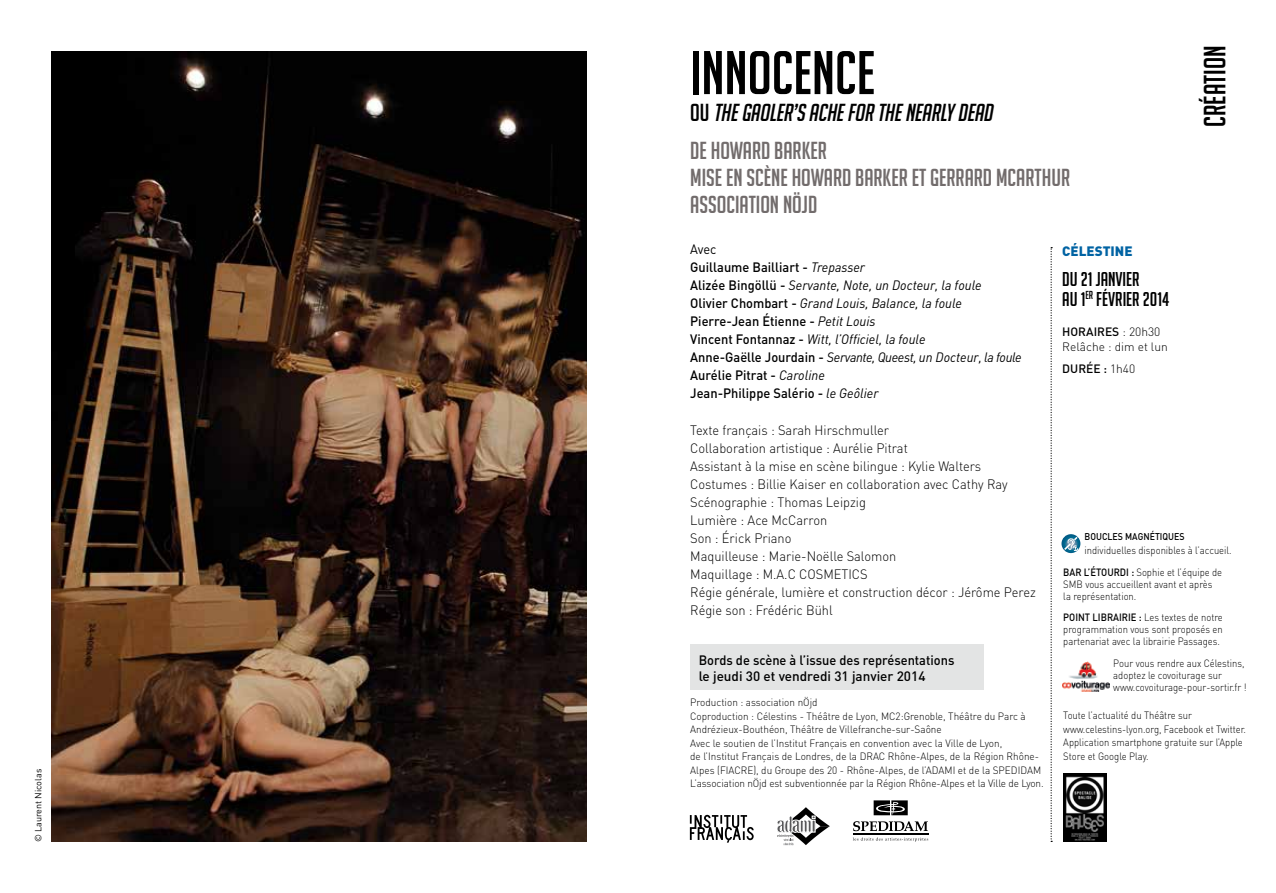
<style>
.page{position:relative;width:1276px;height:893px;background:#fff}
.page>*{position:absolute;margin:0;border:0;box-sizing:border-box;transform-origin:0 0}
.t1{font:60px "Big Noodle Titling";color:#000}
.t2{font:30px "Big Noodle Titling";color:#000}
.t3{font:24px/27px "Big Noodle Titling";color:#726c6c}
.t4{font:italic 24px/37.5px "Big Noodle Titling";color:#000}
.t5{font:19.5px/19.5px "Big Noodle Titling";color:#000}
.t6{font:300 13.5px/18px "DIN";color:#000;scale:.95 1}
.t7{font:italic 13.5px/18px "DIN";color:#000;scale:.95 1}
.t8{font:500 13.5px/16.2px "DIN";color:#000;scale:.95 1}
.t9{font:900 13.5px "DIN";color:#0063a3}
.t10{font:300 12px/15px "DIN";color:#000}
.t11{font:500 12px "DIN";color:#000}
.t12{font:300 10.5px/13.5px "DIN";color:#000;scale:.95 1}
.t13{font:300 10.5px/12px "DIN";color:#000;scale:.9 1}
.t14{font:500 10.5px "DIN";color:#000;scale:.9 1}
.t15{font:500 9.75px "DIN";color:#000;scale:.9 1}
.t16{font:9px "DIN";color:#000}
.s1{font-style:normal}
.s2{font-style:normal;color:#726c6c}
.s3{font-weight:500;font-style:normal}
.s4{font-weight:500}
.s5{font-weight:300}
</style>
<div class="page">
<div style="left:690px;top:644px;width:293px;height:46px;background:#e3e4e4"></div>
<svg style="left:1050px;top:247px;width:2px;height:595px"></svg>
<svg style="left:1061px;top:534px;width:19px;height:19px"></svg>
<svg style="left:1064px;top:537px;width:14px;height:14px"></svg>
<img style="left:1062px;top:661px;width:48px;height:30px">
<img style="left:51px;top:51px;width:536px;height:791px">
<svg style="left:873px;top:800px;width:34px;height:15px"></svg>
<hr style="left:853px;top:834px;width:75px;height:1px;background:#000">
<svg style="left:853px;top:821px;width:75px;height:10px"></svg>
<svg style="left:853px;top:837px;width:75px;height:5px"></svg>
<svg style="left:690px;top:815px;width:63px;height:28px"></svg>
<img style="left:1063px;top:773px;width:43px;height:69px">
<svg style="left:777px;top:807px;width:53px;height:38px"></svg>
<p class="t16" style="left:32px;top:842px;width:75px;rotate:-90deg">© Laurent Nicolas</p>
<h1 class="t1" style="left:690px;top:40px;width:186px">INNOCENCE</h1>
<h3 class="t4" style="left:690px;top:94px;width:308px"><span class="s1">O U</span> THEGAOLER’S ACHEFOR THENEARLYDEAD<br><span class="s2">DE HOWARD BARKER</span></h3>
<h3 class="t3" style="left:690px;top:164px;width:381px">MISE EN SCÈNE HOWARD BARKER ET GERRARD MCARTHUR<br>ASSOCIATION NÖJD</h3>
<h2 class="t2" style="left:1198px;top:127px;width:83px;rotate:-90deg">CRÉATION</h2>
<p class="t7" style="left:690px;top:240px;width:350px"><span class="s1">Avec<br></span><span class="s3">Guillaume Bailliart -</span> Trepasser<br><span class="s3">Alizée Bingöllü -</span> Servante, Note, un Docteur, la foule <span class="s3">Olivier Chombart -</span> Grand Louis, Balance, la foule <span class="s3">Pierre-Jean Étienne -</span> Petit Louis<br><span class="s3">Vincent Fontannaz -</span> Witt, l’Officiel, la foule<br><span class="s3">Anne-Gaëlle Jourdain -</span> Servante, Queest, un Docteur, la foule <span class="s3">Aurélie Pitrat -</span> Caroline<br><span class="s3">Jean-Philippe Salério -</span> le Geôlier</p>
<p class="t6" style="left:690px;top:421px;width:365px">Texte français : Sarah Hirschmuller<br>Collaboration artistique : Aurélie Pitrat<br>Assistant à la mise en scène bilingue : Kylie Walters Costumes : Billie Kaiser en collaboration avec Cathy Ray Scénographie : Thomas Leipzig<br>Lumière : Ace McCarron<br>Son : Érick Priano<br>Maquilleuse : Marie-Noëlle Salomon<br>Maquillage : M.A.C COSMETICS<br>Régie générale, lumière et construction décor : Jérôme Perez Régie son : Frédéric Bühl</p>
<p class="t8" style="left:699px;top:651px;width:271px">Bords de scène à l’issue des représentations le jeudi 30 et vendredi 31 janvier 2014</p>
<p class="t12" style="left:690px;top:695px;width:373px">Production : association nÖjd<br>Coproduction : Célestins - Théâtre de Lyon, MC2:Grenoble, Théâtre du Parc à Andrézieux-Bouthéon, Théâtre de Villefranche-sur-Saône<br>Avec le soutien de l’Institut Français en convention avec la Ville de Lyon,<br>de l’Institut Français de Londres, de la DRAC Rhône-Alpes, de la Région Rhône-Alpes (FIACRE), du Groupe des 20 - Rhône-Alpes, de l’ADAMI et de la SPEDIDAM L’association nÖjd est subventionnée par la Région Rhône-Alpes et la Ville de Lyon.</p>
<p class="t9" style="left:1062px;top:242px;width:72px">CÉLESTINE</p>
<h3 class="t5" style="left:1062px;top:270px;width:109px">DU 21 JANVIER<br>AU 1<sup>ER</sup> FÉVRIER 2014</h3>
<p class="t10" style="left:1062px;top:324px;width:107px"><span class="s4">HORAIREs</span> : 20h30<br>Relâche : dim et lun</p>
<p class="t11" style="left:1062px;top:361px;width:75px">durée : <span class="s5">1h40</span></p>
<p class="t15" style="left:1084px;top:531px;width:113px">Boucles magnétiques</p>
<p class="t13" style="left:1084px;top:544px;width:165px">individuelles disponibles à l’accueil.</p>
<p class="t14" style="left:1063px;top:565px;width:14px">BarL</p>
<p class="t13" style="left:1063px;top:566px;width:178px;text-indent:25px"><span class="s4">’Étourdi :</span> Sophie et l’équipe de<br>SMB vous accueillent avant et après la représentation.</p>
<p class="t14" style="left:1063px;top:610px;width:45px">Poi nt librairie</p>
<p class="t13" style="left:1063px;top:611px;width:179px;text-align:justify;text-indent:75px"><span class="s4">:</span> Les textes de notre programmation vous sont proposés en partenariat avec la librairie Passages.</p>
<p class="t13" style="left:1113px;top:657px;width:150px">Pour vous rendre aux Célestins, adoptez le covoiturage sur www.covoiturage-pour-sortir.fr !</p>
<p class="t13" style="left:1063px;top:708px;width:205px;line-height:13.5px">Toute l’actualité du Théâtre sur www.celestins-lyon.org, Facebook et Twitter.<br>Application smartphone gratuite sur l’Apple Store et Google Play.</p>
</div>
